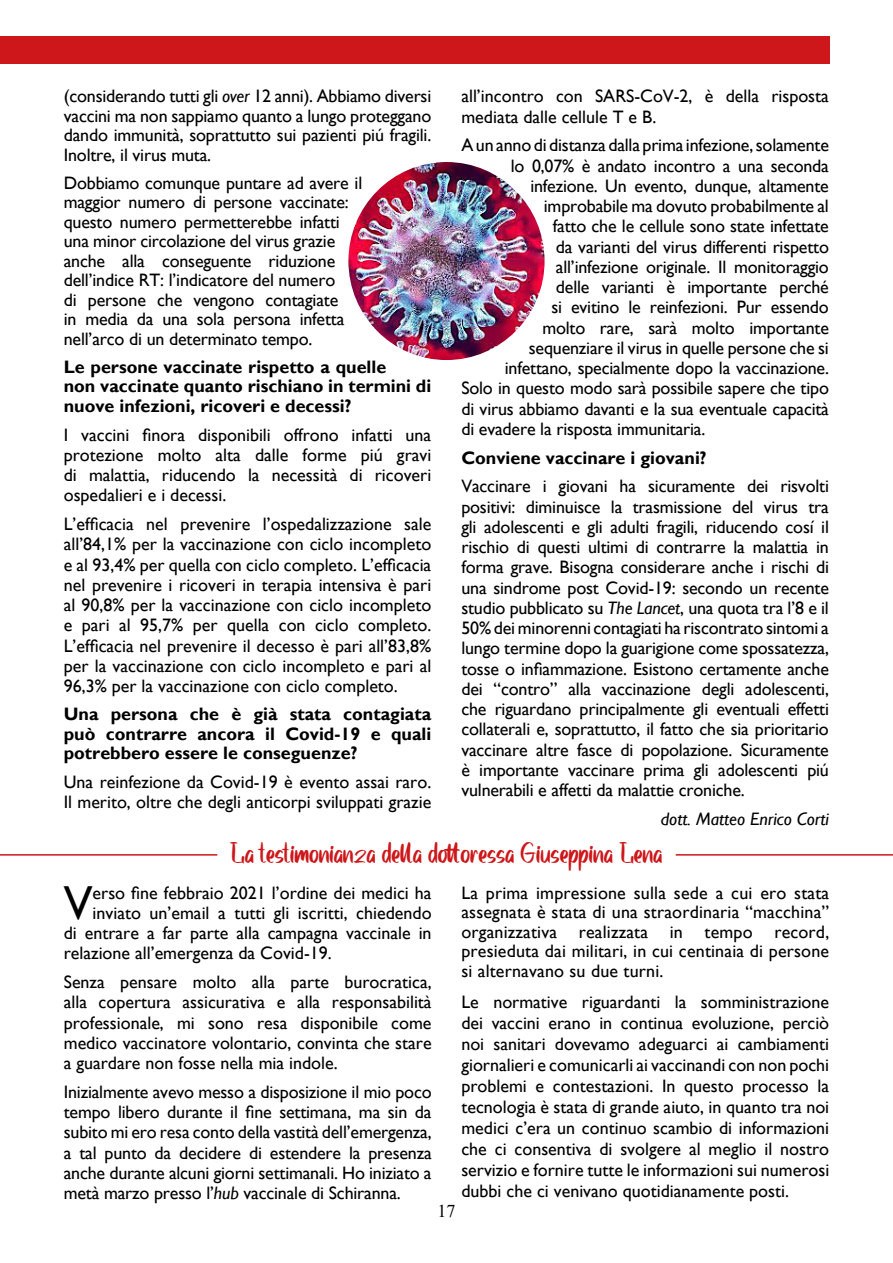
<style>
.page{position:relative;width:893px;height:1263px;background:#fff}
.page>*{position:absolute;margin:0;border:0;box-sizing:border-box;transform-origin:0 0}
.t1{font:47.7px "Gill Sans";color:#000}
.t2{font:18px/20.2px "Gill Sans";letter-spacing:-.01em;color:#000;text-align:justify}
.t3{font:700 18px/19.5px "Gill Sans";color:#000}
.t4{font:18px "Ceria Clean";color:#cd171a}
.t5{font:italic 18px "Gill Sans";color:#000}
.t6{font:18px "Times New Roman";color:#000}
.s1{font-style:italic}
</style>
<div class="page">
<div style="left:0;top:37px;width:829px;height:27px;background:#cd171a"></div>
<hr style="left:0;top:854px;width:217px;height:2px;background:#cd171a">
<hr style="left:676px;top:854px;width:217px;height:2px;background:#cd171a">
<img style="left:348px;top:162px;width:197px;height:198px">
<p class="t2" style="left:64px;top:87px;width:369px;line-height:19.5px">(considerando tutti gli <span class="s1">over</span> 12 anni). Abbiamo diversi vaccini ma non sappiamo quanto a lungo proteggano dando immunità, soprattutto sui pazienti piú fragili.<br>Inoltre, il virus muta.</p>
<p class="t2" style="left:64px;top:173px;width:300px;line-height:19.5px;text-align:left">Dobbiamo comunque puntare ad avere il maggior numero di persone vaccinate: questo numero permetterebbe infatti una minor circolazione del virus grazie anche alla conseguente riduzione dell’indice RT: l’indicatore del numero<br>di persone che vengono contagiate<br>in media da una sola persona infetta nell’arco di un determinato tempo.</p>
<p class="t3" style="left:64px;top:358px;width:369px">Le persone vaccinate rispetto a quelle<br>non vaccinate quanto rischiano in termini di nuove infezioni, ricoveri e decessi?</p>
<p class="t2" style="left:64px;top:425px;width:369px">I vaccini finora disponibili offrono infatti una protezione molto alta dalle forme piú gravi di malattia, riducendo la necessità di ricoveri ospedalieri e i decessi.</p>
<p class="t2" style="left:64px;top:514px;width:369px">L’efficacia nel prevenire l’ospedalizzazione sale all’84,1% per la vaccinazione con ciclo incompleto e al 93,4% per quella con ciclo completo. L’efficacia nel prevenire i ricoveri in terapia intensiva è pari al 90,8% per la vaccinazione con ciclo incompleto e pari al 95,7% per quella con ciclo completo.<br>L’efficacia nel prevenire il decesso è pari all’83,8% per la vaccinazione con ciclo incompleto e pari al 96,3% per la vaccinazione con ciclo completo.</p>
<p class="t3" style="left:64px;top:705px;width:369px;text-align:justify">Una persona che è già stata contagiata può contrarre ancora il Covid-19 e quali potrebbero essere le conseguenze?</p>
<p class="t2" style="left:64px;top:772px;width:369px">Una reinfezione da Covid-19 è evento assai raro.<br>Il merito, oltre che degli anticorpi sviluppati grazie</p>
<p class="t2" style="left:461px;top:86px;width:369px">all’incontro con SARS-CoV-2, è della risposta mediata dalle cellule T e B.</p>
<p class="t2" style="left:461px;top:135px;width:369px">A un anno di distanza dalla prima infezione, solamente</p>
<p class="t2" style="left:511px;top:156px;width:320px">lo 0,07% è andato incontro a una seconda</p>
<p class="t2" style="left:530px;top:176px;width:300px">infezione. Un evento, dunque, altamente</p>
<p class="t2" style="left:544px;top:196px;width:287px">improbabile ma dovuto probabilmente al</p>
<p class="t2" style="left:553px;top:216px;width:278px">fatto che le cellule sono state infettate</p>
<p class="t2" style="left:556px;top:237px;width:275px">da varianti del virus differenti rispetto</p>
<p class="t2" style="left:556px;top:257px;width:274px">all’infezione originale. Il monitoraggio</p>
<p class="t2" style="left:556px;top:277px;width:275px">delle varianti è importante perché</p>
<p class="t2" style="left:551px;top:297px;width:279px">si evitino le reinfezioni. Pur essendo</p>
<p class="t2" style="left:542px;top:318px;width:288px">molto rare, sarà molto importante</p>
<p class="t2" style="left:529px;top:338px;width:301px">sequenziare il virus in quelle persone che si</p>
<p class="t2" style="left:505px;top:358px;width:326px">infettano, specialmente dopo la vaccinazione.</p>
<p class="t2" style="left:461px;top:378px;width:369px">Solo in questo modo sarà possibile sapere che tipo</p>
<p class="t2" style="left:461px;top:399px;width:369px">di virus abbiamo davanti e la sua eventuale capacità</p>
<p class="t2" style="left:461px;top:419px;width:245px">di evadere la risposta immunitaria.</p>
<p class="t3" style="left:461px;top:448px;width:247px">Conviene vaccinare i giovani?</p>
<p class="t2" style="left:461px;top:476px;width:369px">Vaccinare i giovani ha sicuramente dei risvolti positivi: diminuisce la trasmissione del virus tra gli adolescenti e gli adulti fragili, riducendo cosí il rischio di questi ultimi di contrarre la malattia in forma grave. Bisogna considerare anche i rischi di una sindrome post Covid-19: secondo un recente studio pubblicato su <span class="s1">The Lancet</span>, una quota tra l’8 e il 50% dei minorenni contagiati ha riscontrato sintomi a lungo termine dopo la guarigione come spossatezza, tosse o infiammazione. Esistono certamente anche dei “contro” alla vaccinazione degli adolescenti, che riguardano principalmente gli eventuali effetti collaterali e, soprattutto, il fatto che sia prioritario vaccinare altre fasce di popolazione. Sicuramente è importante vaccinare prima gli adolescenti piú vulnerabili e affetti da malattie croniche.</p>
<p class="t5" style="left:661px;top:808px;width:170px">dott. Matteo Enrico Corti</p>
<p class="t4" style="left:230px;top:846px;width:434px">La testimonianza della dottoressa Giuseppina Lena</p>
<h1 class="t1" style="left:64px;top:875px;width:30px">V</h1>
<p class="t2" style="left:93px;top:883px;width:340px">erso fine febbraio 2021 l’ordine dei medici ha</p>
<p class="t2" style="left:93px;top:903px;width:341px">inviato un’email a tutti gli iscritti, chiedendo</p>
<p class="t2" style="left:64px;top:923px;width:369px">di entrare a far parte alla campagna vaccinale in</p>
<p class="t2" style="left:64px;top:943px;width:269px">relazione all’emergenza da Covid-19.</p>
<p class="t2" style="left:64px;top:972px;width:369px">Senza pensare molto alla parte burocratica, alla copertura assicurativa e alla responsabilità professionale, mi sono resa disponibile come medico vaccinatore volontario, convinta che stare a guardare non fosse nella mia indole.</p>
<p class="t2" style="left:64px;top:1082px;width:369px">Inizialmente avevo messo a disposizione il mio poco tempo libero durante il fine settimana, ma sin da subito mi ero resa conto della vastità dell’emergenza, a tal punto da decidere di estendere la presenza anche durante alcuni giorni settimanali. Ho iniziato a metà marzo presso l’<span class="s1">hub</span> vaccinale di Schiranna.</p>
<p class="t2" style="left:461px;top:883px;width:369px;line-height:19.5px">La prima impressione sulla sede a cui ero stata assegnata è stata di una straordinaria “macchina” organizzativa realizzata in tempo record, presieduta dai militari, in cui centinaia di persone si alternavano su due turni.</p>
<p class="t2" style="left:461px;top:992px;width:369px;line-height:21px">Le normative riguardanti la somministrazione dei vaccini erano in continua evoluzione, perciò noi sanitari dovevamo adeguarci ai cambiamenti giornalieri e comunicarli ai vaccinandi con non pochi problemi e contestazioni. In questo processo la tecnologia è stata di grande aiuto, in quanto tra noi medici c’era un continuo scambio di informazioni che ci consentiva di svolgere al meglio il nostro servizio e fornire tutte le informazioni sui numerosi dubbi che ci venivano quotidianamente posti.</p>
<p class="t6" style="left:437px;top:1198px;width:19px">17</p>
</div>
